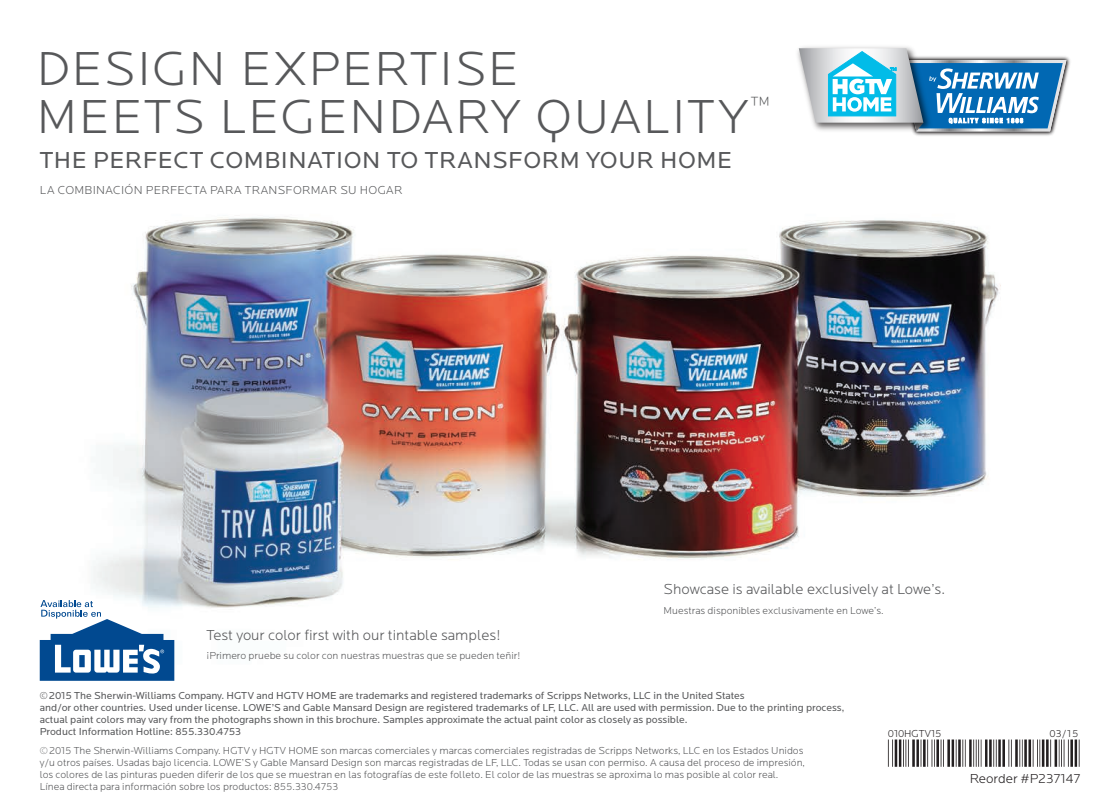
<style>
.page{position:relative;width:1107px;height:810px;background:#fff}
.page>*{position:absolute;margin:0;border:0;box-sizing:border-box;transform-origin:0 0}
.Copy{font:82.5px "HR36 C39 High Lino";color:#231f20}
.Page_Header_New{font:300 49.5px/48px "Locator";letter-spacing:.045em;color:#57585a}
.Page_subhead{font:24px "Locator";letter-spacing:.025em;color:#57585a}
.Page_copy__main{font:300 15px "Locator";color:#57585a}
.t1{font:300 13.5px "Locator";color:#231f20}
.Page_subhead-2{font:300 12px "Locator";letter-spacing:.025em;color:#57585a}
.Copywrite_Info{font:300 10.5px/12px "Locator";color:#57585a}
.Copywrite_Info-2{font:10.5px/12px "Locator";color:#57585a}
.Page_copy__main-2{font:300 10.5px "Locator";color:#57585a}
.Rooms__copy{font:300 10.5px "Locator";color:#231f20}
</style>
<div class="page">
<img style="left:39px;top:217px;width:962px;height:464px">
<svg style="left:40px;top:600px;width:134px;height:81px"></svg>
<img style="left:914px;top:57px;width:156px;height:79px">
<img style="left:797px;top:46px;width:138px;height:88px">
<svg style="left:799px;top:48px;width:267px;height:83px"></svg>
<p class="Page_Header_New" style="left:37px;top:46px;width:735px">DESIGN EXPERTISE<br>MEETS LEGENDARY QUALITY<sup>™</sup></p>
<p class="Page_subhead" style="left:40px;top:147px;width:694px">THE PERFECT COMBINATION TO TRANSFORM YOUR HOME</p>
<p class="Page_subhead-2" style="left:40px;top:183px;width:364px">LA COMBINACIÓN PERFECTA PARA TRANSFORMAR SU HOGAR</p>
<p class="Page_copy__main" style="left:664px;top:581px;width:283px">Showcase is available exclusively at Lowe’s.</p>
<p class="Page_copy__main-2" style="left:664px;top:605px;width:222px">Muestras disponibles exclusivamente en Lowe’s.</p>
<p class="Page_copy__main" style="left:207px;top:627px;width:296px">Test your color first with our tintable samples!</p>
<p class="Page_copy__main-2" style="left:207px;top:650px;width:315px">¡Primero pruebe su color con nuestras muestras que se pueden teñir!</p>
<p class="Copywrite_Info-2" style="left:40px;top:690px;width:806px">©2015 The Sherwin-Williams Company. HGTV and HGTV HOME are trademarks and registered trademarks of Scripps Networks, LLC in the United States<br>and/or other countries. Used under license. LOWE’S and Gable Mansard Design are registered trademarks of LF, LLC. All are used with permission. Due to the printing process, actual paint colors may vary from the photographs shown in this brochure. Samples approximate the actual paint color as closely as possible.<br>Product Information Hotline: 855.330.4753</p>
<p class="Copywrite_Info" style="left:40px;top:744px;width:767px">©2015 The Sherwin-Williams Company. HGTV y HGTV HOME son marcas comerciales y marcas comerciales registradas de Scripps Networks, LLC en los Estados Unidos y/u otros países. Usadas bajo licencia. LOWE’S y Gable Mansard Design son marcas registradas de LF, LLC. Todas se usan con permiso. A causa del proceso de impresión, los colores de las pinturas pueden diferir de los que se muestran en las fotografías de este folleto. El color de las muestras se aproxima lo mas posible al color real.<br>Línea directa para información sobre los productos: 855.330.4753</p>
<p class="Copy" style="left:888px;top:740px;width:195px">*010HGTV15*</p>
<p class="Rooms__copy" style="left:888px;top:728px;width:55px">010HGTV15</p>
<p class="Rooms__copy" style="left:1050px;top:728px;width:30px">03/15</p>
<p class="t1" style="left:970px;top:771px;width:112px">Reorder #P237147</p>
</div>
